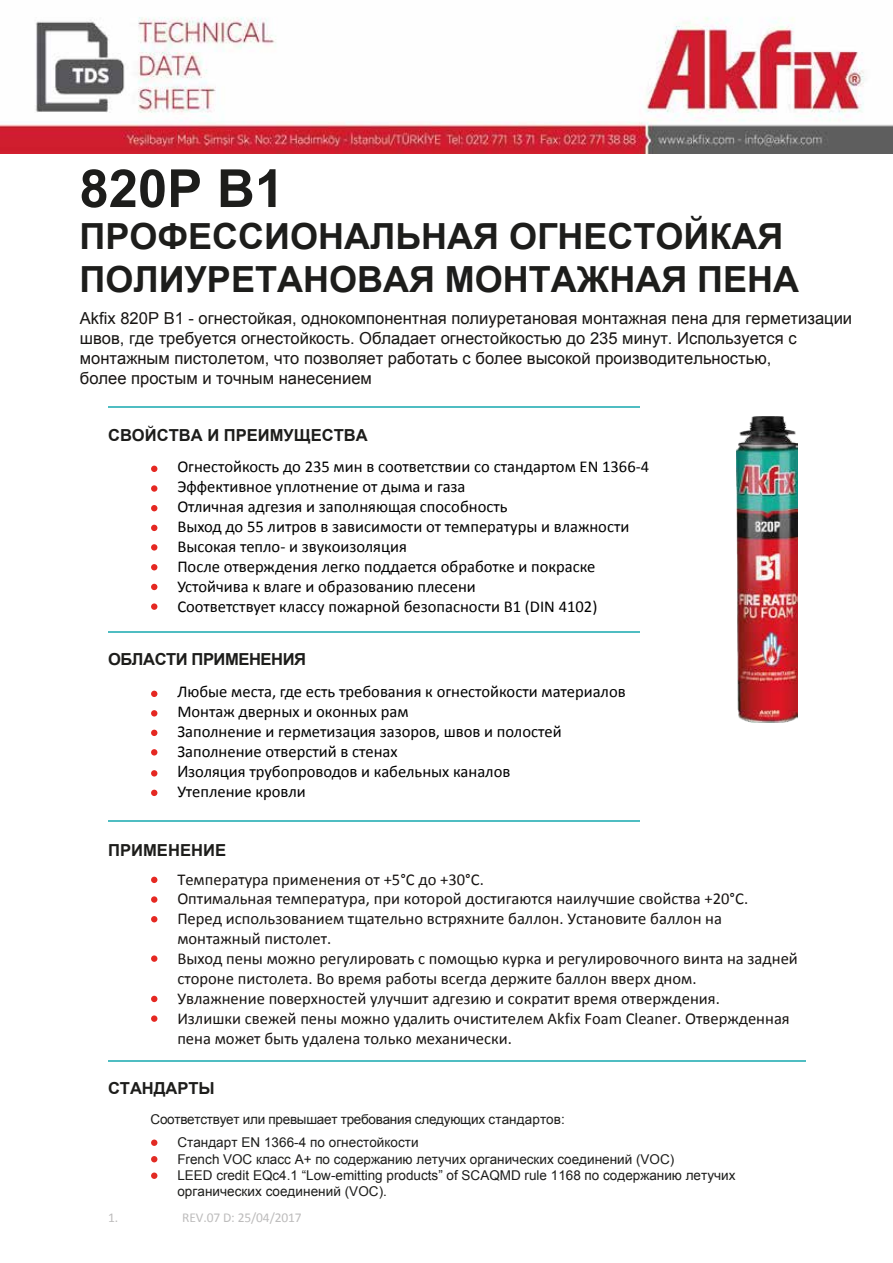
<style>
.page{position:relative;width:893px;height:1263px;background:#fff}
.page>*{position:absolute;margin:0;border:0;box-sizing:border-box;transform-origin:0 0}
.t1{font:700 52.5px "Arial";color:#1d1d1b}
.t2{font:700 36px/43.2px "Arial";color:#1d1d1b}
.t3{font:16.5px/19.8px "Calibri";color:#000101}
.t4{font:16.5px/19.8px "Calibri";color:#181513}
.t5{font:16.5px/19.8px "Arial";color:#181513}
.t6{font:700 16.5px "Arial";color:#1d1d1b}
.t7{font:700 16.5px "Arial";letter-spacing:-.025em;color:#1d1d1b}
.t8{font:13.5px/16.2px "Arial";color:#1d1d1b}
.t9{font:13.5px/23.7px "Arial";letter-spacing:-.02em;color:#1d1d1b}
.t10{font:13.5px "Calibri";letter-spacing:-.01em;color:#bdbcbc}
.s1{color:#171513}
.s2{font-family:"Myriad Pro"}
</style>
<div class="page">
<hr style="left:108px;top:1061px;width:697px;height:1px;background:#4fbdc2">
<svg style="left:151px;top:1156px;width:6px;height:6px"></svg>
<div style="left:151px;top:1139px;width:6px;height:7px;background:#e22b24;border-radius:50%"></div>
<svg style="left:151px;top:505px;width:6px;height:6px"></svg>
<div style="left:151px;top:485px;width:6px;height:7px;background:#e52822;border-radius:50%"></div>
<svg style="left:151px;top:466px;width:6px;height:6px"></svg>
<svg style="left:151px;top:525px;width:6px;height:6px"></svg>
<div style="left:151px;top:603px;width:6px;height:7px;background:#e52822;border-radius:50%"></div>
<svg style="left:151px;top:584px;width:6px;height:6px"></svg>
<svg style="left:151px;top:564px;width:6px;height:6px"></svg>
<svg style="left:151px;top:691px;width:6px;height:6px"></svg>
<svg style="left:151px;top:730px;width:6px;height:6px"></svg>
<svg style="left:151px;top:710px;width:6px;height:6px"></svg>
<svg style="left:151px;top:749px;width:6px;height:6px"></svg>
<hr style="left:108px;top:407px;width:532px;height:1px;background:#4fbdc2">
<hr style="left:108px;top:632px;width:532px;height:1px;background:#4fbdc2">
<svg style="left:151px;top:916px;width:6px;height:6px"></svg>
<div style="left:151px;top:896px;width:6px;height:7px;background:#e52822;border-radius:50%"></div>
<svg style="left:151px;top:877px;width:6px;height:6px"></svg>
<svg style="left:151px;top:996px;width:6px;height:6px"></svg>
<hr style="left:108px;top:821px;width:532px;height:1px;background:#4fbdc2">
<img style="left:0;top:17px;width:893px;height:137px">
<img style="left:736px;top:416px;width:62px;height:306px">
<div style="left:151px;top:1172px;width:6px;height:7px;background:#e22b24;border-radius:50%"></div>
<div style="left:151px;top:544px;width:6px;height:7px;background:#e52822;border-radius:50%"></div>
<svg style="left:151px;top:770px;width:6px;height:6px"></svg>
<svg style="left:151px;top:790px;width:6px;height:6px"></svg>
<div style="left:151px;top:955px;width:6px;height:7px;background:#e52822;border-radius:50%"></div>
<div style="left:151px;top:1015px;width:6px;height:7px;background:#e52822;border-radius:50%"></div>
<h1 class="t1" style="left:80px;top:154px;width:206px">820P B1</h1>
<h2 class="t2" style="left:80px;top:216px;width:721px">ПРОФЕССИОНАЛЬНАЯ ОГНЕСТОЙКАЯ<br>ПОЛИУРЕТАНОВАЯ МОНТАЖНАЯ ПЕНА</h2>
<p class="t5" style="left:80px;top:309px;width:774px"><span class="s1">Akfix 820P B1 - огнестойкая, однокомпонентная</span> полиуретановая монтажная пена <span class="s1">для герметизации швов, где требуется огнестойкость. Обладает огнестойкостью до 235 минут.</span> Используется с монтажным пистолетом, что позволяет работать с более высокой производительностью,<br>более простым и точным нанесением</p>
<p class="t6" style="left:108px;top:424px;width:261px">СВОЙСТВА И ПРЕИМУЩЕСТВА</p>
<p class="t3" style="left:177px;top:457px;width:473px">Огнестойкость до 235 мин в соответствии со стандартом EN 1366-4<br>Эффективное уплотнение от дыма и газа<br>Отличная адгезия и заполняющая способность<br>Выход до 55 литров в зависимости от температуры и влажности Высокая тепло- и звукоизоляция<br>После отверждения легко поддается обработке и покраске Устойчива к влаге и образованию плесени<br>Соответствует классу пожарной безопасности B1 (DIN 4102)</p>
<p class="t7" style="left:108px;top:649px;width:200px">ОБЛАСТИ ПРИМЕНЕНИЯ</p>
<p class="t3" style="left:177px;top:682px;width:450px">Любые места, где есть требования к огнестойкости материалов Монтаж дверных и оконных рам<br>Заполнение и герметизация зазоров, швов и полостей Заполнение отверстий в стенах<br><span class="s2">И</span>золяция трубопроводов и кабельных каналов<br>Утепление кровли</p>
<p class="t6" style="left:108px;top:839px;width:120px">ПРИМЕНЕНИЕ</p>
<p class="t4" style="left:177px;top:869px;width:622px">Температура применения от +5°C до +30°C.<br>Оптимальная температура, при которой достигаются наилучшие свойства +20°C.<br>Перед использованием тщательно встряхните баллон. Установите баллон на монтажный пистолет.<br>Выход пены можно регулировать с помощью курка и регулировочного винта на задней стороне пистолета. Во время работы всегда держите баллон вверх дном.<br>Увлажнение поверхностей улучшит адгезию и сократит время отверждения.<br>Излишки свежей пены можно удалить очистителем Akfix Foam Cleaner. Отвержденная пена может быть удалена только механически.</p>
<p class="t6" style="left:108px;top:1077px;width:108px">СТАНДАРТЫ</p>
<p class="t9" style="left:177px;top:1107px;width:389px;text-indent:-27px">Соответствует или превышает требования следующих стандартов:<br>Стандарт EN 1366-4 по огнестойкости</p>
<p class="t8" style="left:177px;top:1151px;width:560px">French VOC класс A+ по содержанию летучих органических соединений (VOC)<br>LEED credit EQc4.1 “Low-emitting products” of SCAQMD rule 1168 по содержанию летучих органических соединений (VOC).</p>
<p class="t10" style="left:108px;top:1209px;width:12px">1.</p>
<p class="t10" style="left:182px;top:1209px;width:121px">REV.07 D: 25/04/2017</p>
</div>
